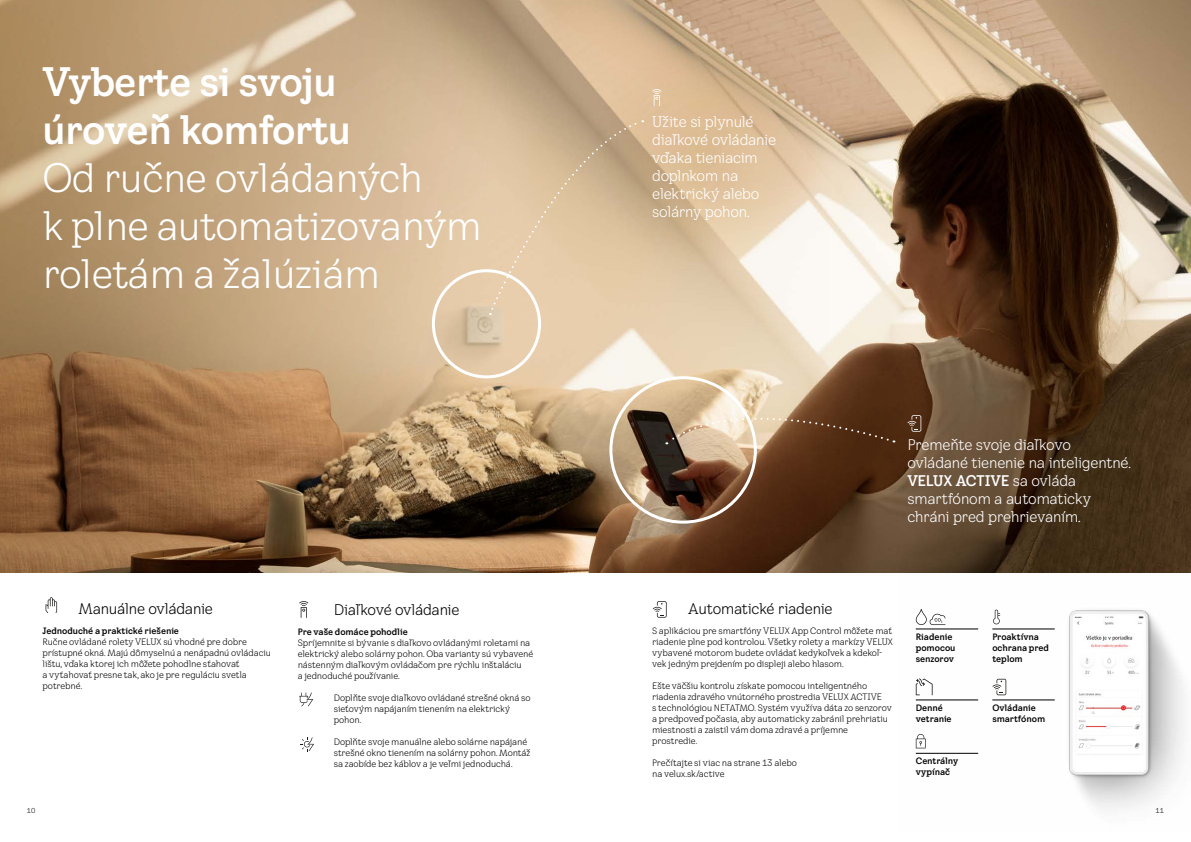
<style>
.page{position:relative;width:1191px;height:842px;background:#fff}
.page>*{position:absolute;margin:0;border:0;box-sizing:border-box;transform-origin:0 0}
.t1{font:40px/48px "VELUX Transform";letter-spacing:-.025em;color:#fff}
.t2{font:700 40px/48px "VELUX Transform";letter-spacing:-.025em;color:#fff}
.t3{font:15px/18px "VELUX Transform";letter-spacing:-.035em;color:#fff}
.t4{font:15px "VELUX Transform";letter-spacing:-.035em;color:#000}
.t5{font:9px/11px "VELUX Transform";letter-spacing:-.015em;color:#000}
.t6{font:700 9px/11px "VELUX Transform";letter-spacing:-.01em;color:#000}
.t7{font:7px "VELUX Transform";color:#000}
.s1{font-weight:700}
</style>
<div class="page">
<img style="left:828px;top:0;width:363px;height:572px">
<svg style="left:0;top:0;width:828px;height:572px;background:#b19371"></svg>
<svg style="left:594px;top:35px;width:229px;height:229px;background:#d9bc99"></svg>
<svg style="left:653px;top:601px;width:13px;height:17px"></svg>
<svg style="left:46px;top:597px;width:11px;height:16px"></svg>
<svg style="left:299px;top:601px;width:9px;height:17px"></svg>
<svg style="left:299px;top:693px;width:14px;height:13px"></svg>
<svg style="left:300px;top:737px;width:14px;height:14px"></svg>
<svg style="left:666px;top:396px;width:228px;height:48px;background:#a18468"></svg>
<svg style="left:490px;top:120px;width:153px;height:195px;background:#dac19f"></svg>
<div style="left:609px;top:376px;width:148px;height:148px;border:3px solid #fff;border-radius:50%"></div>
<div style="left:432px;top:269px;width:109px;height:109px;border:3px solid #fff;border-radius:50%"></div>
<img style="left:898px;top:566px;width:293px;height:244px">
<hr style="left:915px;top:629px;width:63px;height:1px;background:#000">
<hr style="left:992px;top:629px;width:62px;height:1px;background:#000">
<hr style="left:915px;top:753px;width:63px;height:1px;background:#000">
<hr style="left:915px;top:700px;width:63px;height:1px;background:#000">
<hr style="left:992px;top:700px;width:62px;height:1px;background:#000">
<svg style="left:652px;top:89px;width:9px;height:17px"></svg>
<svg style="left:907px;top:415px;width:14px;height:17px"></svg>
<svg style="left:915px;top:678px;width:17px;height:17px"></svg>
<svg style="left:915px;top:609px;width:30px;height:16px"></svg>
<svg style="left:993px;top:610px;width:7px;height:14px"></svg>
<svg style="left:992px;top:679px;width:14px;height:16px"></svg>
<svg style="left:915px;top:734px;width:10px;height:14px"></svg>
<h1 class="t2" style="left:43px;top:57px;width:310px">Vyberte si svoju úroveň komfortu</h1>
<h1 class="t1" style="left:43px;top:153px;width:441px">Od ručne ovládaných<br>k plne automatizovaným roletám a žalúziám</h1>
<h2 class="t4" style="left:79px;top:600px;width:136px">Manuálne ovládanie</h2>
<p class="t6" style="left:43px;top:625px;width:138px">Jednoduché a praktické riešenie</p>
<p class="t5" style="left:43px;top:636px;width:230px">Ručne ovládané rolety VELUX sú vhodné pre dobre prístupné okná. Majú dômyselnú a nenápadnú ovládaciu lištu, vďaka ktorej ich môžete pohodlne sťahovať<br>a vyťahovať presne tak, ako je pre reguláciu svetla potrebné.</p>
<h2 class="t4" style="left:334px;top:601px;width:127px">Diaľkové ovládanie</h2>
<p class="t6" style="left:298px;top:626px;width:112px">Pre vaše domáce pohodlie</p>
<p class="t5" style="left:298px;top:637px;width:237px">Spríjemnite si bývanie s diaľkovo ovládanými roletami na elektrický alebo solárny pohon. Oba varianty sú vybavené nástenným diaľkovým ovládačom pre rýchlu inštaláciu<br>a jednoduché používanie.</p>
<p class="t5" style="left:334px;top:692px;width:198px">Doplňte svoje diaľkovo ovládané strešné okná so sieťovým napájaním tienením na elektrický pohon.</p>
<p class="t5" style="left:334px;top:736px;width:198px">Doplňte svoje manuálne alebo solárne napájané strešné okno tienením na solárny pohon. Montáž sa zaobíde bez káblov a je veľmi jednoduchá.</p>
<h2 class="t3" style="left:652px;top:112px;width:125px">Užite si plynulé diaľkové ovládanie vďaka tieniacim doplnkom na elektrický alebo solárny pohon.</h2>
<h2 class="t3" style="left:907px;top:435px;width:225px">Premeňte svoje diaľkovo ovládané tienenie na inteligentné.<br><span class="s1">VELUX ACTIVE</span> sa ovláda smartfónom a automaticky chráni pred prehrievaním.</h2>
<h2 class="t4" style="left:688px;top:600px;width:146px">Automatické riadenie</h2>
<p class="t5" style="left:652px;top:625px;width:242px">S aplikáciou pre smartfóny VELUX App Control môžete mať riadenie plne pod kontrolou. Všetky rolety a markízy VELUX vybavené motorom budete ovládať kedykoľvek a kdekoľ&shy;vek jedným prejdením po displeji alebo hlasom.</p>
<p class="t5" style="left:652px;top:680px;width:241px">Ešte väčšiu kontrolu získate pomocou inteligentného riadenia zdravého vnútorného prostredia VELUX ACTIVE<br>s technológiou NETATMO. Systém využíva dáta zo senzorov a predpoveď počasia, aby automaticky zabránil prehriatiu miestnosti a zaistil vám doma zdravé a príjemne prostredie.</p>
<p class="t5" style="left:652px;top:757px;width:146px">Prečítajte si viac na strane 13 alebo na velux.sk/active</p>
<p class="t6" style="left:915px;top:631px;width:41px">Riadenie pomocou senzorov</p>
<p class="t6" style="left:992px;top:631px;width:58px">Proaktívna ochrana pred teplom</p>
<p class="t6" style="left:915px;top:702px;width:37px">Denné vetranie</p>
<p class="t6" style="left:992px;top:702px;width:54px">Ovládanie smartfónom</p>
<p class="t6" style="left:915px;top:755px;width:44px">Centrálny vypínač</p>
<p class="t7" style="left:27px;top:806px;width:10px">10</p>
<p class="t7" style="left:1155px;top:806px;width:10px">11</p>
</div>
